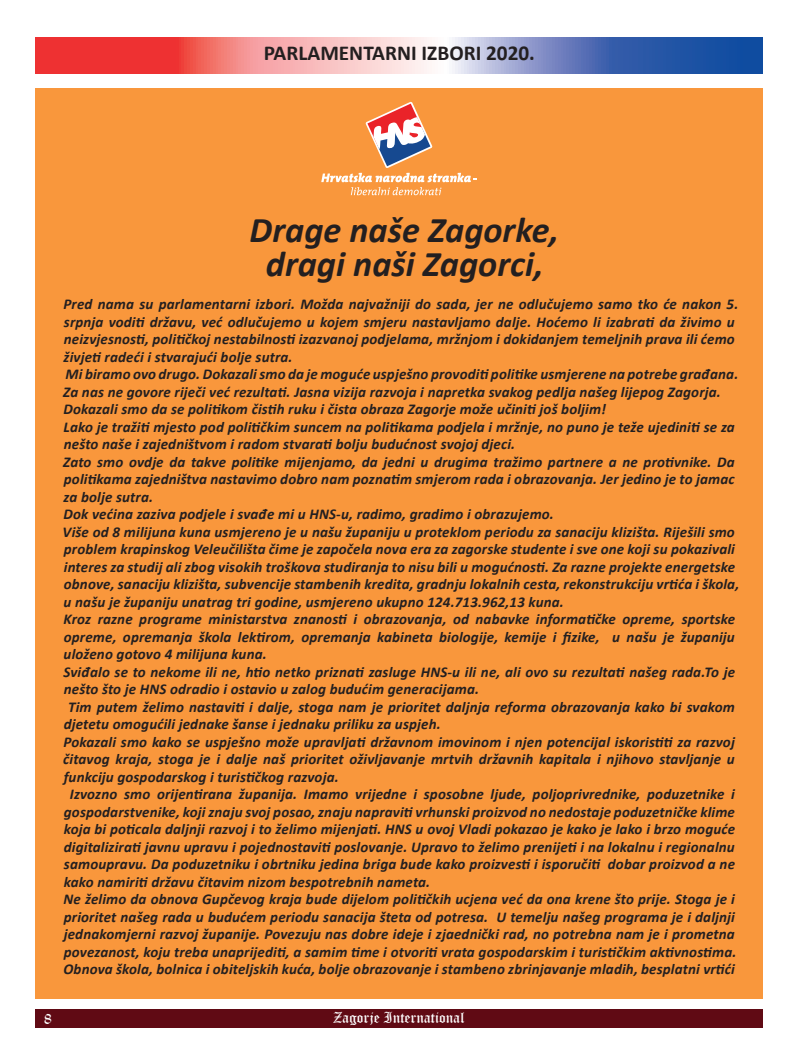
<style>
.page{position:relative;width:798px;height:1063px;background:#fff}
.page>*{position:absolute;margin:0;border:0;box-sizing:border-box;transform-origin:0 0}
.t1{font:italic 700 36.25px "Calibri";color:#231f20}
.t2{font:700 21.25px "Calibri";color:#231f20}
.t3{font:italic 700 15px/17.5px "Calibri";letter-spacing:.01em;color:#231f20}
.t4{font:15px "Old English Text";color:#fff}
</style>
<div class="page">
<div style="left:35px;top:1009px;width:727px;height:19px;background:#600a14"></div>
<div style="left:35px;top:89px;width:727px;height:910px;background:#f9973c"></div>
<svg style="left:35px;top:38px;width:727px;height:35px;background:#b2819c"></svg>
<svg style="left:321px;top:102px;width:155px;height:93px"></svg>
<p class="t2" style="left:263px;top:38px;width:273px">PARLAMENTARNI IZBORI 2020.</p>
<p class="t1" style="left:249px;top:204px;width:311px">Drage naše Zagorke,</p>
<p class="t1" style="left:266px;top:238px;width:279px">dragi naši Zagorci,</p>
<p class="t3" style="left:64px;top:295px;width:676px">Pred nama su parlamentarni izbori. Možda najvažniji do sada, jer ne odlučujemo samo tko će nakon 5. srpnja voditi državu, već odlučujemo u kojem smjeru nastavljamo dalje. Hoćemo li izabrati da živimo u neizvjesnosti, političkoj nestabilnosti izazvanoj podjelama, mržnjom i dokidanjem temeljnih prava ili ćemo živjeti radeći i stvarajući bolje sutra.</p>
<p class="t3" style="left:63px;top:365px;width:676px">Mi biramo ovo drugo. Dokazali smo da je moguće uspješno provoditi politike usmjerene na potrebe građana.<br>Za nas ne govore riječi već rezultati. Jasna vizija razvoja i napretka svakog pedlja našeg lijepog Zagorja.</p>
<p class="t3" style="left:63px;top:400px;width:544px">Dokazali smo da se politikom čistih ruku i čista obraza Zagorje može učiniti još boljim!</p>
<p class="t3" style="left:63px;top:418px;width:672px">Lako je tražiti mjesto pod političkim suncem na politikama podjela i mržnje, no puno je teže ujediniti se za nešto naše i zajedništvom i radom stvarati bolju budućnost svojoj djeci.</p>
<p class="t3" style="left:63px;top:453px;width:673px;text-align:justify">Zato smo ovdje da takve politike mijenjamo, da jedni u drugima tražimo partnere a ne protivnike. Da politikama zajedništva nastavimo dobro nam poznatim smjerom rada i obrazovanja. Jer jedino je to jamac za bolje sutra.</p>
<p class="t3" style="left:63px;top:505px;width:491px">Dok većina zaziva podjele i svađe mi u HNS-u, radimo, gradimo i obrazujemo.</p>
<p class="t3" style="left:63px;top:523px;width:677px">Više od 8 milijuna kuna usmjereno je u našu županiju u proteklom periodu za sanaciju klizišta. Riješili smo problem krapinskog Veleučilišta čime je započela nova era za zagorske studente i sve one koji su pokazivali interes za studij ali zbog visokih troškova studiranja to nisu bili u mogućnosti. Za razne projekte energetske obnove, sanaciju klizišta, subvencije stambenih kredita, gradnju lokalnih cesta, rekonstrukciju vrtića i škola, u našu je županiju unatrag tri godine, usmjereno ukupno 124.713.962,13 kuna.</p>
<p class="t3" style="left:64px;top:610px;width:672px;text-align:justify">Kroz razne programe ministarstva znanosti i obrazovanja, od nabavke informatičke opreme, sportske opreme, opremanja škola lektirom, opremanja kabineta biologije, kemije i fizike, u našu je županiju uloženo gotovo 4 milijuna kuna.</p>
<p class="t3" style="left:63px;top:663px;width:672px">Sviđalo se to nekome ili ne, htio netko priznati zasluge HNS-u ili ne, ali ovo su rezultati našeg rada.To je nešto što je HNS odradio i ostavio u zalog budućim generacijama.</p>
<p class="t3" style="left:64px;top:698px;width:672px">Tim putem želimo nastaviti i dalje, stoga nam je prioritet daljnja reforma obrazovanja kako bi svakom djetetu omogućili jednake šanse i jednaku priliku za uspjeh.</p>
<p class="t3" style="left:63px;top:733px;width:673px;text-align:justify">Pokazali smo kako se uspješno može upravljati državnom imovinom i njen potencijal iskoristiti za razvoj čitavog kraja, stoga je i dalje naš prioritet oživljavanje mrtvih državnih kapitala i njihovo stavljanje u funkciju gospodarskog i turističkog razvoja.</p>
<p class="t3" style="left:64px;top:785px;width:672px;text-align:justify;text-indent:6px">Izvozno smo orijentirana županija. Imamo vrijedne i sposobne ljude, poljoprivrednike, poduzetnike i gospodarstvenike, koji znaju svoj posao, znaju napraviti vrhunski proizvod no nedostaje poduzetničke klime koja bi poticala daljnji razvoj i to želimo mijenjati. HNS u ovoj Vladi pokazao je kako je lako i brzo moguće digitalizirati javnu upravu i pojednostaviti poslovanje. Upravo to želimo prenijeti i na lokalnu i regionalnu samoupravu. Da poduzetniku i obrtniku jedina briga bude kako proizvesti i isporučiti dobar proizvod a ne kako namiriti državu čitavim nizom bespotrebnih nameta.</p>
<p class="t3" style="left:64px;top:890px;width:674px;text-align:justify">Ne želimo da obnova Gupčevog kraja bude dijelom političkih ucjena već da ona krene što prije. Stoga je i prioritet našeg rada u budućem periodu sanacija šteta od potresa. U temelju našeg programa je i daljnji jednakomjerni razvoj županije. Povezuju nas dobre ideje i zjaednički rad, no potrebna nam je i prometna povezanost, koju treba unaprijediti, a samim time i otvoriti vrata gospodarskim i turističkim aktivnostima.</p>
<p class="t3" style="left:63px;top:960px;width:672px">Obnova škola, bolnica i obiteljskih kuća, bolje obrazovanje i stambeno zbrinjavanje mladih, besplatni vrtići</p>
<p class="t4" style="left:44px;top:1009px;width:9px">8</p>
<p class="t4" style="left:333px;top:1008px;width:133px">Zagorje International</p>
</div>
